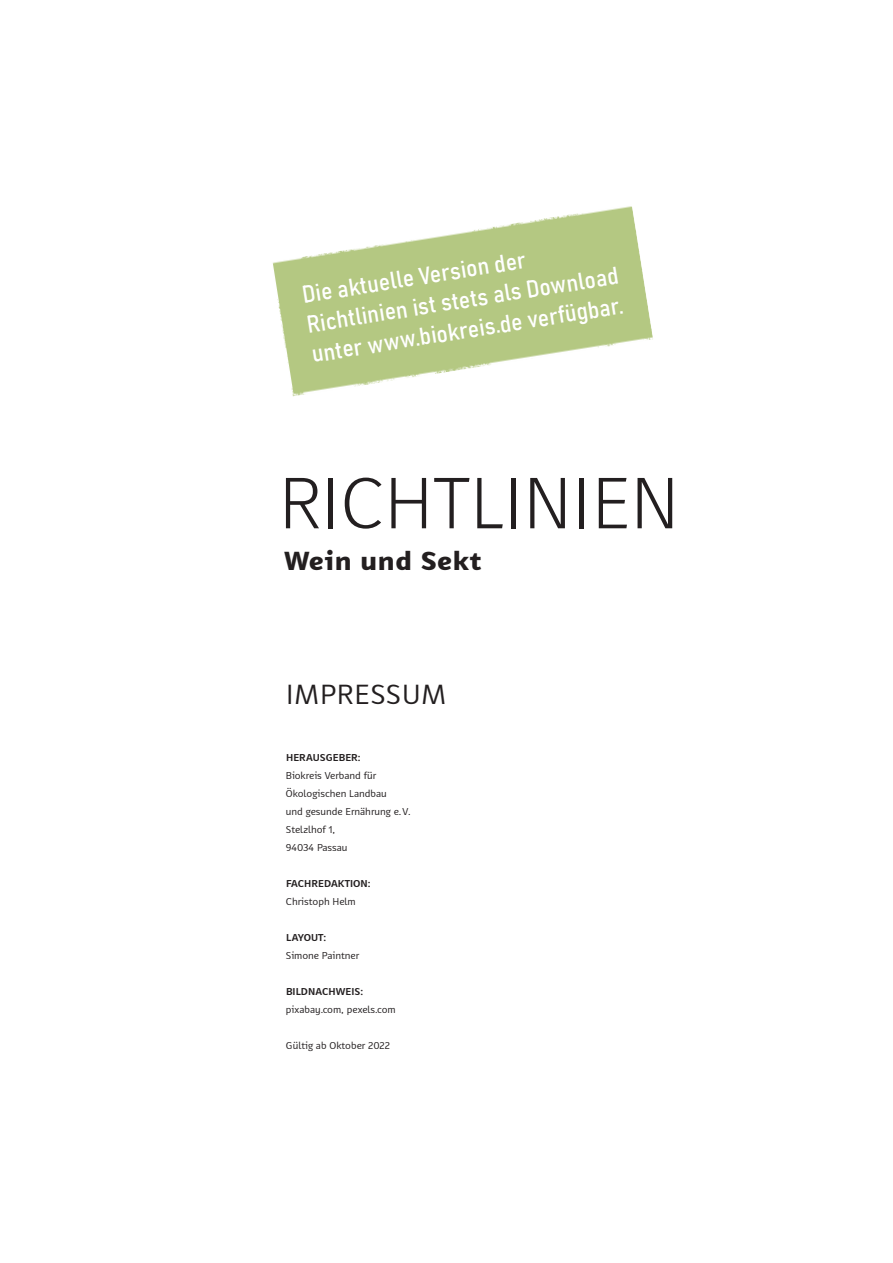
<style>
.page{position:relative;width:893px;height:1263px;background:#fff}
.page>*{position:absolute;margin:0;border:0;box-sizing:border-box;transform-origin:0 0}
.t1{font:300 70.5px "Karbid Text Pro";letter-spacing:.01em;color:#231f20}
.t2{font:27px "Karbid Text Pro";letter-spacing:.035em;color:#231f20}
.t3{font:900 25.5px "Karbid Text Pro";letter-spacing:.025em;color:#231f20}
.t4{font:24px/30px "Bahnschrift";color:#fff}
.t5{font:9.75px/18px "Karbid Text Pro";color:#231f20}
.t6{font:700 9.75px "Karbid Text Pro";letter-spacing:.01em;color:#231f20}
</style>
<div class="page">
<img style="left:272px;top:206px;width:381px;height:191px">
<h3 class="t4" style="left:300px;top:278px;width:317px;rotate:-9deg">Die aktuelle Version der<br>Richtlinien ist stets als Download unter www.biokreis.de verfügbar.</h3>
<h1 class="t1" style="left:279px;top:456px;width:402px">RICHTLINIEN</h1>
<h3 class="t3" style="left:284px;top:543px;width:198px">Wein und Sekt</h3>
<h2 class="t2" style="left:286px;top:676px;width:161px">IMPRESSUM</h2>
<p class="t6" style="left:286px;top:751px;width:76px">HERAUSGEBER:</p>
<p class="t5" style="left:286px;top:766px;width:126px">Biokreis Verband für<br>Ökologischen Landbau<br>und gesunde Ernährung e.V.<br>Stelzlhof 1,<br>94034 Passau</p>
<p class="t6" style="left:286px;top:877px;width:86px">FACHREDAKTION:</p>
<p class="t5" style="left:286px;top:892px;width:71px">Christoph Helm</p>
<p class="t6" style="left:286px;top:931px;width:42px">LAYOUT:</p>
<p class="t5" style="left:286px;top:946px;width:75px">Simone Paintner</p>
<p class="t6" style="left:286px;top:985px;width:79px">BILDNACHWEIS:</p>
<p class="t5" style="left:286px;top:1000px;width:111px">pixabay.com, pexels.com</p>
<p class="t5" style="left:286px;top:1036px;width:105px">Gültig ab Oktober 2022</p>
</div>
